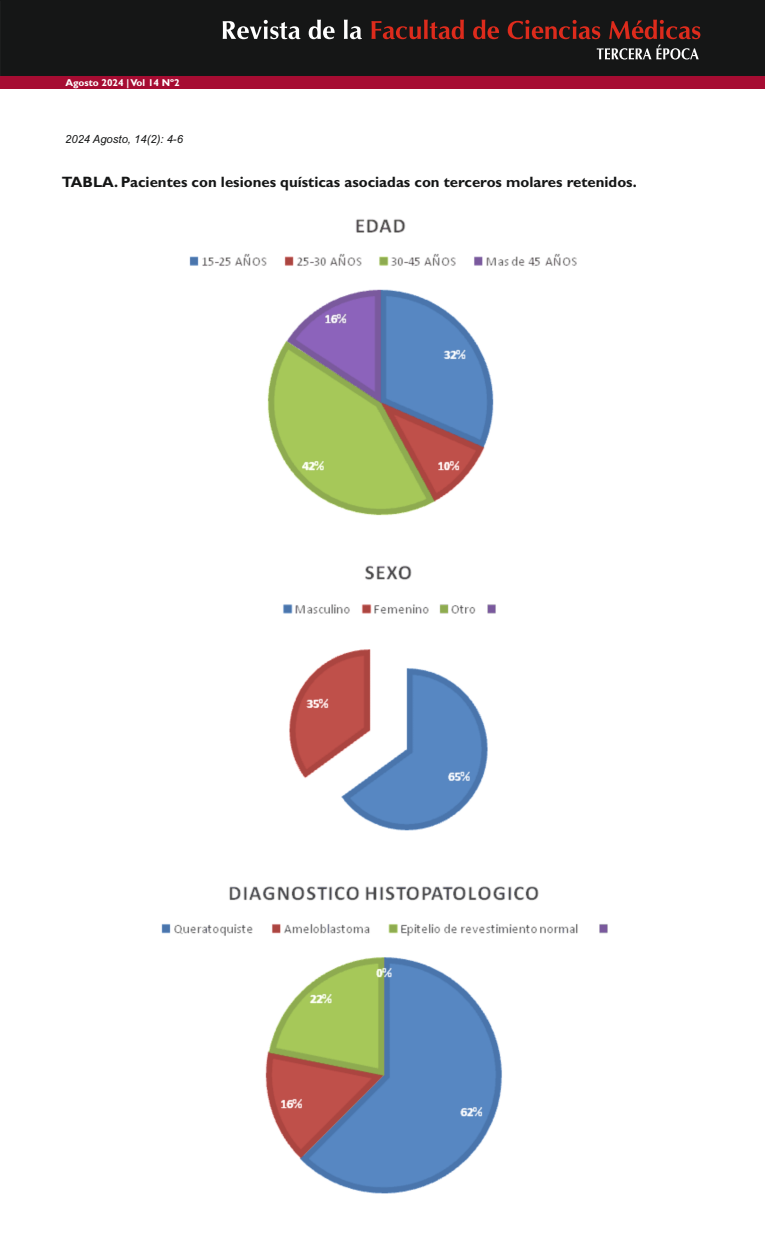
<style>
.page{position:relative;width:765px;height:1260px;background:#fff}
.page>*{position:absolute;margin:0;border:0;box-sizing:border-box;transform-origin:0 0}
.t1{font:700 15px "Gill Sans";color:#151616}
.t2{font:italic 11.25px "Arial";color:#151616}
.t3{font:700 10px "Gill Sans";color:#fff}
</style>
<div class="page">
<div style="left:0;top:0;width:765px;height:76px;background:#151616"></div>
<svg style="left:223px;top:20px;width:77px;height:19px"></svg>
<svg style="left:309px;top:20px;width:53px;height:19px"></svg>
<svg style="left:371px;top:20px;width:329px;height:19px;background:#561c17"></svg>
<svg style="left:597px;top:45px;width:102px;height:15px;background:#575858"></svg>
<div style="left:0;top:76px;width:765px;height:13px;background:#a60c32"></div>
<img style="left:189px;top:219px;width:388px;height:297px">
<img style="left:283px;top:565px;width:213px;height:266px">
<img style="left:161px;top:886px;width:447px;height:308px">
<p class="t3" style="left:65px;top:79px;width:116px">Agosto 2024 | Vol 14 Nº2</p>
<p class="t2" style="left:65px;top:135px;width:119px">2024 Agosto, 14(2): 4-6</p>
<p class="t1" style="left:62px;top:177px;width:576px">TABLA. Pacientes con lesiones quísticas asociadas con terceros molares retenidos.</p>
</div>
